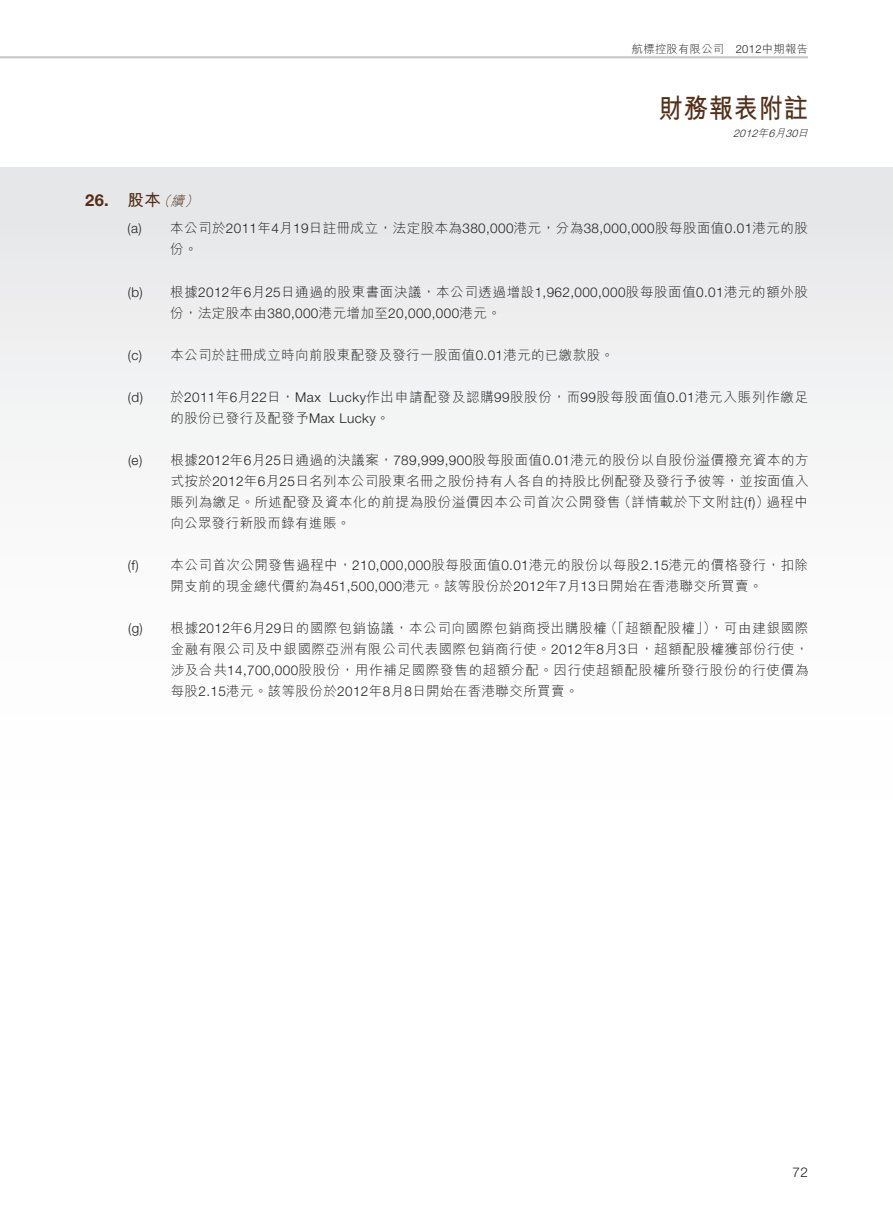
<style>
.page{position:relative;width:893px;height:1212px;background:#fff}
.page>*{position:absolute;margin:0;border:0;box-sizing:border-box;transform-origin:0 0}
.t1{font:700 27px "M Hei HK";letter-spacing:.03em;color:#532f18;scale:.9 1}
.t2{font:700 16.5px "Helvetica Neue LT Std";color:#532f18}
.t3{font:700 16.5px "M Hei HK";color:#532f18}
.t4{font:300 13.5px/21px "M Hei HK";letter-spacing:.04em;color:#231f20;text-align:right}
.t5{font:300 13.5px "Helvetica Neue LT Std";letter-spacing:.03em;color:#231f20}
.t6{font:italic 300 13.5px "M Hei HK";color:#532f18}
.t7{font:300 11.25px "Helvetica Neue LT Std";color:#231f20}
.t8{font:300 11.25px "M Hei HK";letter-spacing:.03em;color:#231f20}
.t9{font:italic 300 10.5px "Helvetica Neue LT Std";color:#231f20}
.t10{font:italic 300 10.5px "M Hei HK";color:#231f20}
.s1{font-family:"M Hei HK"}
.s2{font-family:"Helvetica Neue LT Std"}
</style>
<div class="page">
<div style="left:0;top:168px;width:893px;height:1044px;background:linear-gradient(to bottom,#ecedee,#fff)"></div>
<hr style="left:0;top:56px;width:808px;height:2px;background:#c7c8ca">
<p class="t8" style="left:632px;top:41px;width:94px">航標控股有限公司</p>
<p class="t7" style="left:736px;top:42px;width:74px">2012<span class="s1">中期報告</span></p>
<h1 class="t1" style="left:659px;top:88px;width:167px">財務報表附註</h1>
<p class="t10" style="left:758px;top:126px;width:16px">年</p>
<p class="t10" style="left:768px;top:126px;width:22px">月<span class="s2">6</span></p>
<p class="t10" style="left:798px;top:126px;width:16px">日</p>
<p class="t9" style="left:733px;top:127px;width:29px">2012</p>
<p class="t9" style="left:785px;top:127px;width:17px">30</p>
<p class="t2" style="left:85px;top:190px;width:25px">26.</p>
<p class="t3" style="left:128px;top:188px;width:35px">股本</p>
<p class="t6" style="left:171px;top:192px;width:20px">續</p>
<p class="t6" style="left:157px;top:192px;width:20px">（</p>
<p class="t6" style="left:184px;top:192px;width:20px">(</p>
<p class="t5" style="left:128px;top:220px;width:16px">)a(</p>
<p class="t5" style="left:128px;top:283px;width:17px">b( )</p>
<p class="t5" style="left:128px;top:346px;width:16px">)c(</p>
<p class="t5" style="left:128px;top:388px;width:17px">d( )</p>
<p class="t5" style="left:128px;top:451px;width:16px">)e(</p>
<p class="t5" style="left:128px;top:556px;width:12px">)f(</p>
<p class="t5" style="left:128px;top:619px;width:16px">)g(</p>
<p class="t4" style="left:170px;top:217px;width:639px">本公司於<span class="s2">2011</span>年 月<span class="s2">4 19</span>日註冊成立，法定股本為<span class="s2">380,000</span>港元，分為<span class="s2">38,000,000</span>股每股面值<span class="s2">0.01</span>港元的股</p>
<p class="t4" style="left:170px;top:238px;width:29px">份。</p>
<p class="t4" style="left:170px;top:280px;width:639px">根據<span class="s2">2012</span>年 月<span class="s2">6 25</span>日通過的股東書面決議，本公司透過增設<span class="s2">1,962,000,000</span>股每股面值<span class="s2">0.01</span>港元的額外股</p>
<p class="t5" style="left:170px;top:304px;width:332px"><span class="s1">份，法定股本由</span>380,000<span class="s1">港元增加至</span>20,000,000<span class="s1">港元。</span></p>
<p class="t4" style="left:170px;top:343px;width:445px">本公司於註冊成立時向前股東配發及發行一股面值<span class="s2">0.01</span>港元的已繳款股。</p>
<p class="t5" style="left:170px;top:388px;width:152px"><span class="s1">於</span>2011<span class="s1">年 月</span>6 22<span class="s1">日，</span>Max</p>
<p class="t4" style="left:329px;top:385px;width:481px"><span class="s2">Lucky</span>作出申請配發及認購<span class="s2">99</span>股股份，而<span class="s2">99</span>股每股面值<span class="s2">0.01</span>港元入賬列作繳足</p>
<p class="t4" style="left:170px;top:406px;width:221px">的股份已發行及配發予<span class="s2">Max Lucky</span>。</p>
<p class="t4" style="left:171px;top:448px;width:640px">根據<span class="s2">2012</span>年 月<span class="s2">6 25</span>日通過的決議案，<span class="s2">789,999,900</span>股每股面值<span class="s2">0.01</span>港元的股份以自股份溢價撥充資本的方</p>
<p class="t4" style="left:171px;top:469px;width:639px">式按於<span class="s2">2012</span>年 月<span class="s2">6 25</span>日名列本公司股東名冊之股份持有人各自的持股比例配發及發行予彼等，並按面值入過程中</p>
<p class="t4" style="left:170px;top:490px;width:452px;text-align:left">賬列為繳足。所述配發及資本化的前提為股份溢價因本公司首次公開發售向公眾發行新股而錄有進賬。</p>
<p class="t4" style="left:170px;top:553px;width:639px">本公司首次公開發售過程中，<span class="s2">210,000,000</span>股每股面值<span class="s2">0.01</span>港元的股份以每股<span class="s2">2.15</span>港元的價格發行，扣除</p>
<p class="t4" style="left:618px;top:490px;width:153px">（詳情載於下文附註 <span class="s2">)</span> ）<span class="s2">f(</span></p>
<p class="t4" style="left:170px;top:574px;width:594px">開支前的現金總代價約為<span class="s2">451,500,000</span>港元。該等股份於<span class="s2">2012</span>年 月<span class="s2">7 13</span>日開始在香港聯交所買賣。</p>
<p class="t4" style="left:710px;top:616px;width:100px">，可由建銀國際</p>
<p class="t4" style="left:604px;top:616px;width:114px">（「超額配股權」）</p>
<p class="t4" style="left:171px;top:616px;width:438px">根據<span class="s2">2012</span>年 月<span class="s2">6 29</span>日的國際包銷協議，本公司向國際包銷商授出購股權</p>
<p class="t4" style="left:171px;top:637px;width:639px;text-align:justify">金融有限公司及中銀國際亞洲有限公司代表國際包銷商行使。<span class="s2">2012</span>年 月<span class="s2">8</span> 日<span class="s2">3</span> ，超額配股權獲部份行使，涉及合共<span class="s2">14,700,000</span>股股份，用作補足國際發售的超額分配。因行使超額配股權所發行股份的行使價為每股<span class="s2">2.15</span>港元。該等股份於<span class="s2">2012</span>年 月<span class="s2">8 8</span>日開始在香港聯交所買賣。</p>
<p class="t5" style="left:792px;top:1163px;width:17px">72</p>
</div>
